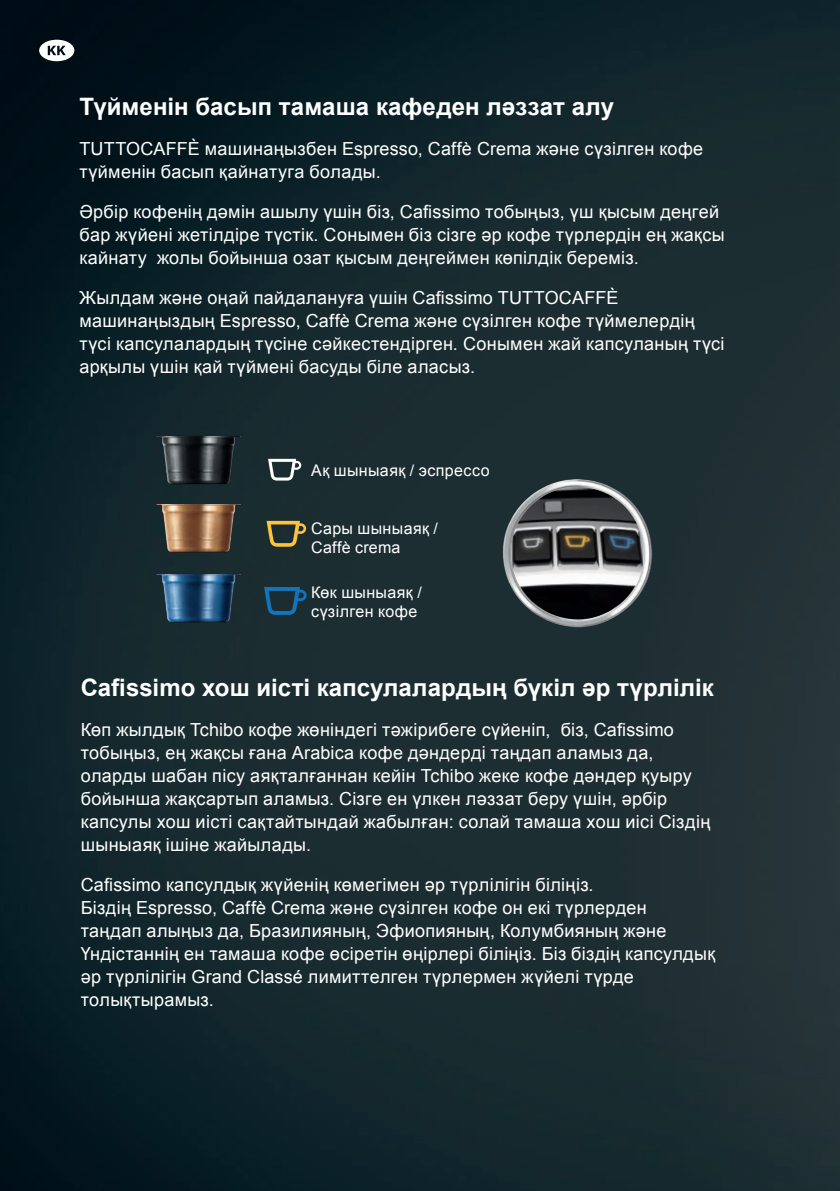
<style>
.page{position:relative;width:840px;height:1191px;background:#fff}
.page>*{position:absolute;margin:0;border:0;box-sizing:border-box;transform-origin:0 0}
.t1{font:700 24px "Arial";letter-spacing:.005em;color:#fff}
.t2{font:18px/23px "Arial";letter-spacing:.02em;color:#fff}
.t3{font:16px/19.2px "Arial";letter-spacing:.02em;color:#fff}
</style>
<div class="page">
<img style="left:0;top:0;width:839px;height:1191px">
<img style="left:156px;top:436px;width:84px;height:48px">
<img style="left:156px;top:574px;width:85px;height:48px">
<img style="left:156px;top:504px;width:85px;height:48px">
<svg style="left:264px;top:587px;width:42px;height:28px"></svg>
<svg style="left:266px;top:521px;width:40px;height:26px"></svg>
<svg style="left:268px;top:459px;width:33px;height:21px"></svg>
<img style="left:500px;top:476px;width:152px;height:153px">
<svg style="left:39px;top:40px;width:35px;height:21px"></svg>
<h1 class="t1" style="left:79px;top:91px;width:536px">Түйменін басып тамаша кафеден ләззат алу</h1>
<p class="t2" style="left:79px;top:138px;width:625px">TUTTOCAFFÈ машинаңызбен Espresso, Caffè Crema және сүзілген кофе түйменін басып қайнатуга болады.</p>
<p class="t2" style="left:79px;top:201px;width:646px">Әрбір кофенің дәмін ашылу үшін біз, Cafissimo тобыңыз, үш қысым деңгей бар жүйені жетілдіре түстік. Сонымен біз сізге әр кофе түрлердін ең жақсы кайнату жолы бойынша озат қысым деңгеймен көпілдік береміз.</p>
<p class="t2" style="left:79px;top:287px;width:646px">Жылдам және оңай пайдалануға үшін Cafissimo TUTTOCAFFÈ машинаңыздың Espresso, Caffè Crema және сүзілген кофе түймелердің түсі капсулалардың түсіне сәйкестендірген. Сонымен жай капсуланың түсі арқылы үшін қай түймені басуды біле аласыз.</p>
<p class="t3" style="left:311px;top:461px;width:180px">Ақ шыныаяқ / эспрессо</p>
<p class="t3" style="left:311px;top:518px;width:128px">Сары шыныаяқ /<br>Caffè crema</p>
<p class="t3" style="left:311px;top:583px;width:112px">Көк шыныаяқ / сүзілген кофе</p>
<h1 class="t1" style="left:81px;top:671px;width:634px">Cafissimo хош иісті капсулалардың бүкіл әр түрлілік</h1>
<p class="t2" style="left:81px;top:718px;width:630px">Көп жылдық Tchibo кофе жөніндегі тәжірибеге сүйеніп, біз, Cafissimo тобыңыз, ең жақсы ғана Arabica кофе дәндерді таңдап аламыз да, оларды шабан пісу аяқталғаннан кейін Tchibo жеке кофе дәндер қуыру бойынша жақсартып аламыз. Сізге ен үлкен ләззат беру үшін, әрбір капсулы хош иісті сақтайтындай жабылған: солай тамаша хош иісі Сіздің шыныаяқ ішіне жайылады.</p>
<p class="t2" style="left:81px;top:873px;width:635px">Cafissimo капсулдық жүйенің көмегімен әр түрлілігін біліңіз.<br>Біздің Espresso, Caffè Crema және сүзілген кофе он екі түрлерден<br>таңдап алыңыз да, Бразилияның, Эфиопияның, Колумбияның және Үндістаннің ен тамаша кофе өсіретін өңірлері біліңіз. Біз біздің капсулдық әр түрлілігін Grand Classé лимиттелген түрлермен жүйелі түрде толықтырамыз.</p>
</div>
